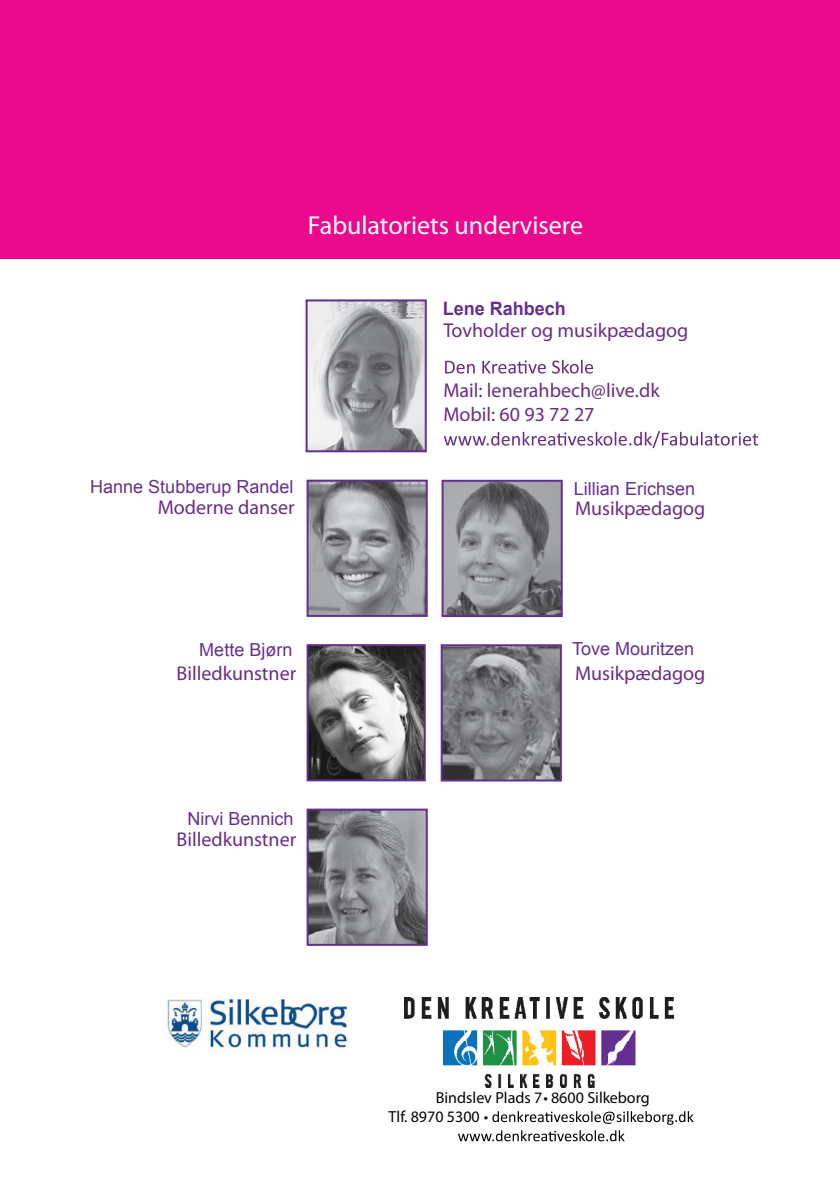
<style>
.page{position:relative;width:840px;height:1191px;background:#fff}
.page>*{position:absolute;margin:0;border:0;box-sizing:border-box;transform-origin:0 0}
.t1{font:26px "Calibri";color:#fff}
.t2{font:20px/24px "Calibri";color:#692e84}
.t3{font:700 20px "Calibri";color:#692e84}
.t4{font:700 18.6px "Arial";color:#652f91}
.t5{font:18px "Arial";color:#652f91}
.t6{font:16px/19.2px "Calibri";color:#040503}
.s1{font-family:"Bradley Hand ITC"}
</style>
<div class="page">
<div style="left:0;top:0;width:839px;height:259px;background:#eb098d"></div>
<svg style="left:492px;top:1111px;width:201px;height:13px"></svg>
<svg style="left:458px;top:1130px;width:166px;height:11px"></svg>
<img style="left:167px;top:999px;width:181px;height:49px">
<img style="left:404px;top:997px;width:269px;height:90px">
<svg style="left:445px;top:360px;width:147px;height:13px"></svg>
<svg style="left:443px;top:431px;width:314px;height:17px"></svg>
<img style="left:308px;top:302px;width:115px;height:147px">
<div style="left:305px;top:299px;width:121px;height:153px;border:2px solid #652f91"></div>
<img style="left:309px;top:482px;width:115px;height:132px">
<div style="left:306px;top:479px;width:121px;height:138px;border:2px solid #652f91"></div>
<img style="left:309px;top:811px;width:115px;height:132px">
<div style="left:306px;top:808px;width:121px;height:138px;border:2px solid #652f91"></div>
<img style="left:309px;top:647px;width:113px;height:131px">
<div style="left:306px;top:644px;width:119px;height:137px;border:2px solid #652f91"></div>
<img style="left:444px;top:483px;width:115px;height:131px">
<div style="left:441px;top:480px;width:121px;height:137px;border:2px solid #652f91"></div>
<img style="left:443px;top:647px;width:115px;height:131px">
<div style="left:440px;top:644px;width:121px;height:137px;border:2px solid #652f91"></div>
<h1 class="t1" style="left:307px;top:209px;width:276px">Fabulatoriets undervisere</h1>
<p class="t3" style="left:443px;top:294px;width:119px">Lene Rahbech</p>
<p class="t2" style="left:443px;top:318px;width:246px">Tovholder og musikpædagog</p>
<p class="t4" style="left:442px;top:297px;width:125px">Lene Rahbech</p>
<p class="t2" style="left:443px;top:378px;width:218px">Mail: lenerahbech@live.dk<br>Mobil: 60 93 72 27</p>
<p class="t3" style="left:85px;top:471px;width:210px">Hanne Stubberup Randel</p>
<p class="t2" style="left:158px;top:495px;width:138px">Moderne danser</p>
<p class="t3" style="left:574px;top:472px;width:125px">Lillian Erichsen</p>
<p class="t2" style="left:574px;top:496px;width:132px">Musikpædagog</p>
<p class="t5" style="left:90px;top:475px;width:205px">Hanne Stubberup Randel</p>
<p class="t5" style="left:573px;top:477px;width:123px">Lillian Erichsen</p>
<p class="t5" style="left:199px;top:638px;width:95px">Mette Bjørn</p>
<p class="t5" style="left:571px;top:637px;width:124px">Tove Mouritzen</p>
<p class="t3" style="left:574px;top:637px;width:130px">Tove Mouritzen</p>
<p class="t2" style="left:176px;top:661px;width:121px">Billedkunstner</p>
<p class="t2" style="left:574px;top:661px;width:132px">Musikpædagog</p>
<p class="t3" style="left:182px;top:803px;width:114px">Nirvi Bennich</p>
<p class="t2" style="left:176px;top:827px;width:121px">Billedkunstner</p>
<p class="t5" style="left:187px;top:806px;width:108px">Nirvi Bennich</p>
<p class="t6" style="left:388px;top:1087px;width:262px;text-indent:47px">Bindslev Plads 7 <span class="s1">•</span> 8600 Silkeborg<br>Tlf. 8970 5300 <span class="s1">•</span></p>
</div>
